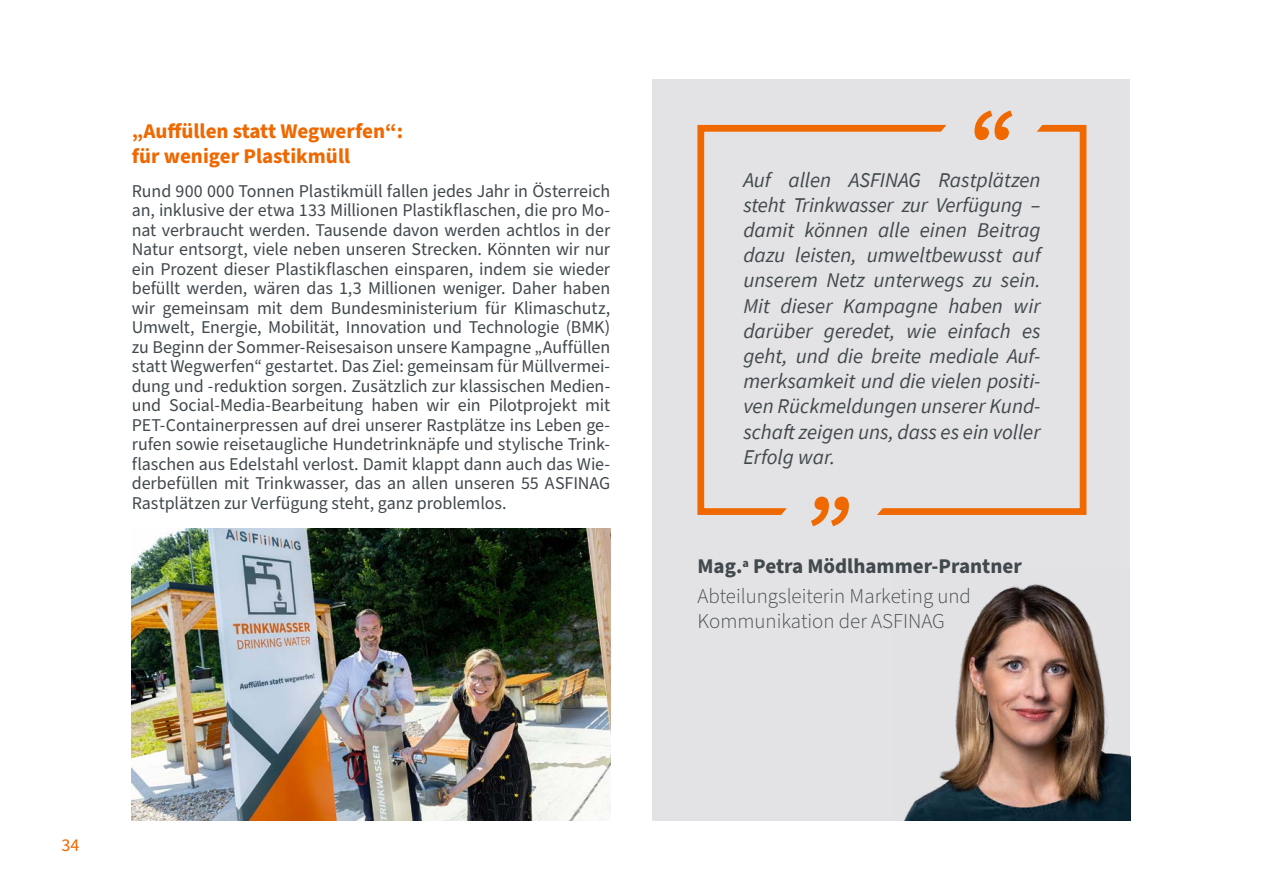
<style>
.page{position:relative;width:1263px;height:893px;background:#fff}
.page>*{position:absolute;margin:0;border:0;box-sizing:border-box;transform-origin:0 0}
.t1{font:italic 21px/25.2px "Source Sans Pro";color:#41494d;text-align:justify}
.p_Zitat_Funktion{font:300 21px/25.2px "Source Sans Pro";color:#41494d}
.H3_Subheadline{font:700 21px/24.8px "Source Sans Pro";color:#ef6800}
.p_Zitat_Name{font:700 21px "Source Sans Pro";color:#41494d}
.P_Fließtext_Abstand_danach{font:18px/19.5px "Source Sans Pro";letter-spacing:-.005em;color:#41494d;text-align:justify}
.t2{font:18px "Source Sans Pro";color:#ef6800}
</style>
<div class="page">
<div style="left:653px;top:80px;width:477px;height:741px;background:#e3e2e4"></div>
<img style="left:904px;top:584px;width:226px;height:237px">
<div style="left:697px;top:125px;width:389px;height:390px;border:7px solid #ef6800"></div>
<svg style="left:928px;top:110px;width:143px;height:31px"></svg>
<svg style="left:747px;top:497px;width:143px;height:30px"></svg>
<img style="left:132px;top:528px;width:478px;height:293px">
<h3 class="H3_Subheadline" style="left:132px;top:119px;width:273px">„Auffüllen statt Wegwerfen“: für weniger Plastikmüll</h3>
<p class="P_Fließtext_Abstand_danach" style="left:132px;top:182px;width:480px">Rund 900 000 Tonnen Plastikmüll fallen jedes Jahr in Österreich an, inklusive der etwa 133 Millionen Plastikflaschen, die pro Mo&shy;nat verbraucht werden. Tausende davon werden achtlos in der Natur entsorgt, viele neben unseren Strecken. Könnten wir nur ein Prozent dieser Plastikflaschen einsparen, indem sie wieder befüllt werden, wären das 1,3 Millionen weniger. Daher haben wir gemeinsam mit dem Bundesministerium für Klimaschutz, Umwelt, Energie, Mobilität, Innovation und Technologie (BMK) zu Beginn der Sommer-Reisesaison unsere Kampagne „Auffüllen statt Wegwerfen“ gestartet. Das Ziel: gemeinsam für Müllvermei&shy;dung und -reduktion sorgen. Zusätzlich zur klassischen Medien&shy;und Social-Media-Bearbeitung haben wir ein Pilotprojekt mit PET-Containerpressen auf drei unserer Rastplätze ins Leben ge&shy;rufen sowie reisetaugliche Hundetrinknäpfe und stylische Trink&shy;flaschen aus Edelstahl verlost. Damit klappt dann auch das Wie&shy;derbefüllen mit Trinkwasser, das an allen unseren 55 ASFINAG Rastplätzen zur Verfügung steht, ganz problemlos.</p>
<p class="t1" style="left:743px;top:167px;width:299px">Auf allen ASFINAG Rastplätzen steht Trinkwasser zur Verfügung – damit können alle einen Beitrag dazu leisten, umweltbewusst auf unserem Netz unterwegs zu sein.<br>Mit dieser Kampagne haben wir darüber geredet, wie einfach es geht, und die breite mediale Auf&shy;merksamkeit und die vielen positi&shy;ven Rückmeldungen unserer Kund&shy;schaft zeigen uns, dass es ein voller Erfolg war.</p>
<p class="p_Zitat_Name" style="left:697px;top:552px;width:326px">Mag.<sup>a</sup> Petra Mödlhammer-Prantner</p>
<p class="p_Zitat_Funktion" style="left:697px;top:584px;width:275px">Abteilungsleiterin Marketing und<br>Kommunikation der ASFINAG</p>
<p class="t2" style="left:62px;top:833px;width:19px">34</p>
</div>
